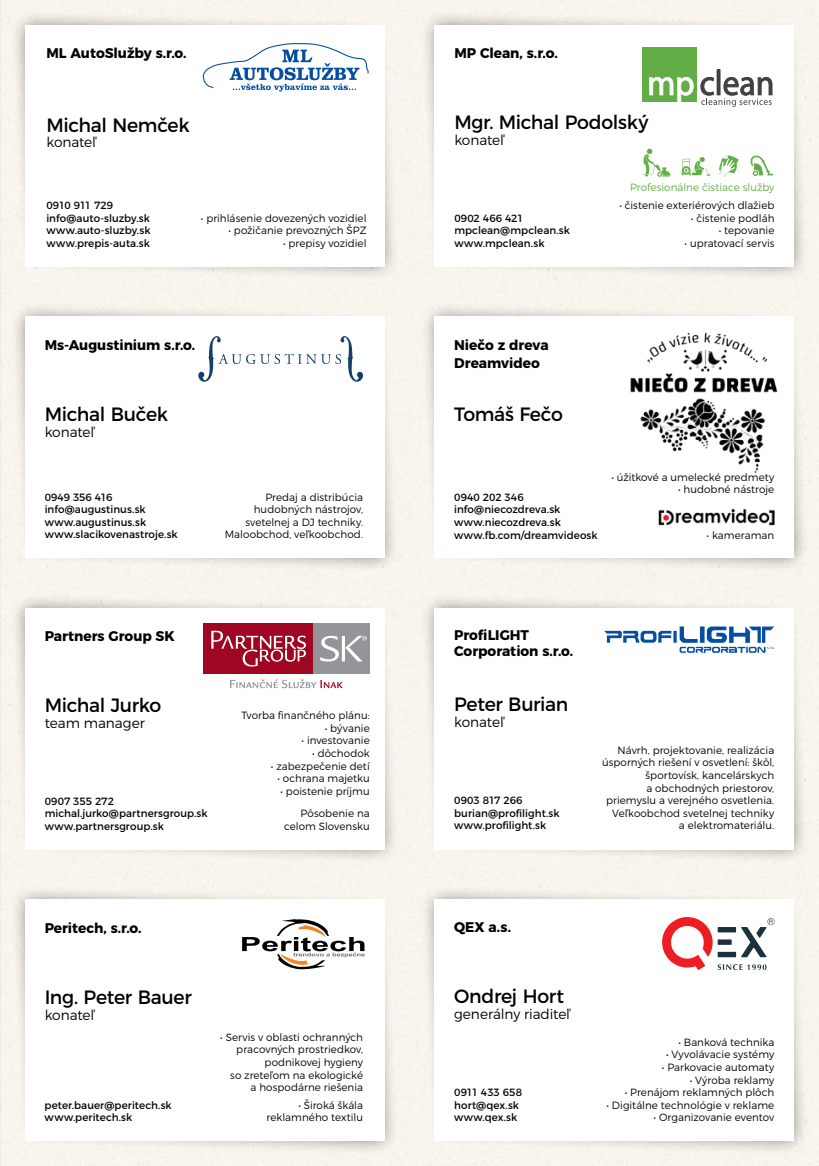
<style>
.page{position:relative;width:819px;height:1166px;background:#f8f5ed}
.page>*{position:absolute;margin:0;border:0;box-sizing:border-box;transform-origin:0 0}
.t1{font:19.25px "Montserrat";letter-spacing:-.015em;color:#000}
.t2{font:700 14px/15.8px "Montserrat";color:#000}
.t3{font:300 14px "Montserrat";letter-spacing:-.01em;color:#000}
.t4{font:300 10.5px/12.6px "Montserrat";letter-spacing:.005em;color:#000;text-align:right}
.t5{font:10.5px/12.6px "Montserrat";letter-spacing:.005em;color:#000}
.t6{font:300 10.5px "Montserrat";color:#64af45}
</style>
<div class="page">
<div style="left:9px;top:9px;width:389px;height:271px;background:#000;opacity:.5"></div>
<div style="left:25px;top:25px;width:359px;height:242px;background:#fff"></div>
<div style="left:418px;top:9px;width:389px;height:271px;background:#000;opacity:.5"></div>
<div style="left:434px;top:25px;width:360px;height:242px;background:#fff"></div>
<div style="left:9px;top:300px;width:389px;height:272px;background:#000;opacity:.5"></div>
<div style="left:25px;top:316px;width:359px;height:242px;background:#fff"></div>
<div style="left:418px;top:300px;width:389px;height:272px;background:#000;opacity:.5"></div>
<div style="left:434px;top:316px;width:360px;height:242px;background:#fff"></div>
<div style="left:9px;top:592px;width:389px;height:271px;background:#000;opacity:.5"></div>
<div style="left:25px;top:608px;width:359px;height:242px;background:#fff"></div>
<div style="left:418px;top:592px;width:389px;height:271px;background:#000;opacity:.5"></div>
<div style="left:434px;top:608px;width:360px;height:242px;background:#fff"></div>
<div style="left:9px;top:883px;width:389px;height:272px;background:#000;opacity:.5"></div>
<div style="left:25px;top:899px;width:359px;height:242px;background:#fff"></div>
<div style="left:418px;top:883px;width:389px;height:272px;background:#000;opacity:.5"></div>
<div style="left:434px;top:899px;width:360px;height:242px;background:#fff"></div>
<svg style="left:198px;top:336px;width:165px;height:46px"></svg>
<svg style="left:604px;top:626px;width:171px;height:27px"></svg>
<div style="left:642px;top:47px;width:55px;height:55px;background:#62ad46"></div>
<svg style="left:649px;top:77px;width:44px;height:25px"></svg>
<div style="left:716px;top:70px;width:4px;height:25px;border:1px solid #404040"></div>
<svg style="left:700px;top:77px;width:72px;height:30px"></svg>
<svg style="left:750px;top:155px;width:23px;height:21px"></svg>
<svg style="left:642px;top:149px;width:28px;height:28px"></svg>
<svg style="left:681px;top:157px;width:29px;height:19px"></svg>
<svg style="left:718px;top:155px;width:21px;height:22px"></svg>
<svg style="left:662px;top:917px;width:112px;height:53px"></svg>
<svg style="left:242px;top:919px;width:123px;height:50px"></svg>
<img style="left:630px;top:332px;width:148px;height:141px">
<img style="left:658px;top:508px;width:117px;height:18px">
<svg style="left:202px;top:43px;width:166px;height:49px"></svg>
<div style="left:203px;top:623px;width:110px;height:51px;background:#9e0621"></div>
<div style="left:313px;top:623px;width:57px;height:51px;background:#939598"></div>
<svg style="left:211px;top:630px;width:95px;height:36px"></svg>
<svg style="left:320px;top:635px;width:47px;height:27px"></svg>
<svg style="left:230px;top:679px;width:113px;height:9px"></svg>
<h2 class="t2" style="left:46px;top:44px;width:142px">ML AutoSlužby s.r.o.</h2>
<h1 class="t1" style="left:46px;top:109px;width:145px">Michal Nemček</h1>
<h2 class="t3" style="left:46px;top:131px;width:52px">konateľ</h2>
<p class="t5" style="left:46px;top:198px;width:106px">0910 911 729 info@auto-sluzby.sk www.auto-sluzby.sk www.prepis-auta.sk</p>
<p class="t4" style="left:201px;top:211px;width:167px">• prihlásenie dovezených vozidiel</p>
<p class="t4" style="left:228px;top:223px;width:139px">• požičanie prevozných ŠPZ</p>
<p class="t4" style="left:283px;top:236px;width:85px">• prepisy vozidiel</p>
<h2 class="t2" style="left:45px;top:336px;width:152px">Ms-Augustinium s.r.o.</h2>
<h1 class="t1" style="left:45px;top:398px;width:125px">Michal Buček</h1>
<h2 class="t3" style="left:45px;top:421px;width:52px">konateľ</h2>
<p class="t5" style="left:45px;top:490px;width:134px">0949 356 416 info@augustinus.sk www.augustinus.sk www.slacikovenastroje.sk</p>
<p class="t4" style="left:225px;top:490px;width:140px">Predaj a distribúcia hudobných nástrojov, svetelnej a DJ techniky.<br>Maloobchod, veľkoobchod.</p>
<h2 class="t2" style="left:45px;top:627px;width:132px">Partners Group SK</h2>
<h1 class="t1" style="left:45px;top:690px;width:118px">Michal Jurko</h1>
<h2 class="t3" style="left:45px;top:712px;width:102px">team manager</h2>
<p class="t5" style="left:45px;top:794px;width:164px">0907 355 272 michal.jurko@partnersgroup.sk www.partnersgroup.sk</p>
<p class="t4" style="left:241px;top:708px;width:130px">Tvorba finančného plánu:</p>
<p class="t4" style="left:325px;top:721px;width:46px">• bývanie</p>
<p class="t4" style="left:301px;top:733px;width:70px">• investovanie</p>
<p class="t4" style="left:312px;top:746px;width:59px">• dôchodok</p>
<p class="t4" style="left:271px;top:758px;width:100px">• zabezpečenie detí</p>
<p class="t4" style="left:277px;top:771px;width:94px">• ochrana majetku</p>
<p class="t4" style="left:280px;top:779px;width:91px;line-height:22.6px">• poistenie príjmu<br>Pôsobenie na</p>
<p class="t4" style="left:284px;top:819px;width:87px">celom Slovensku</p>
<h2 class="t2" style="left:45px;top:919px;width:98px">Peritech, s.r.o.</h2>
<h1 class="t1" style="left:45px;top:981px;width:149px">Ing. Peter Bauer</h1>
<h2 class="t3" style="left:45px;top:1003px;width:52px">konateľ</h2>
<p class="t5" style="left:45px;top:1098px;width:128px">peter.bauer@peritech.sk www.peritech.sk</p>
<p class="t4" style="left:220px;top:1030px;width:144px">• Servis v oblasti ochranných pracovných prostriedkov, podnikovej hygieny<br>so zreteľom na ekologické<br>a hospodárne riešenia</p>
<p class="t4" style="left:266px;top:1098px;width:98px">• Široká škála reklamného textilu</p>
<h2 class="t2" style="left:454px;top:44px;width:105px">MP Clean, s.r.o.</h2>
<h1 class="t1" style="left:454px;top:107px;width:195px">Mgr. Michal Podolský</h1>
<h2 class="t3" style="left:454px;top:129px;width:52px">konateľ</h2>
<p class="t5" style="left:454px;top:211px;width:117px">0902 466 421 mpclean@mpclean.sk www.mpclean.sk</p>
<p class="t6" style="left:630px;top:179px;width:146px">Profesionálne čistiace služby</p>
<p class="t4" style="left:619px;top:198px;width:157px">• čistenie exteriérových dlažieb</p>
<p class="t4" style="left:691px;top:211px;width:85px">• čistenie podláh</p>
<p class="t4" style="left:718px;top:223px;width:57px">• tepovanie</p>
<p class="t4" style="left:684px;top:236px;width:91px">• upratovací servis</p>
<h2 class="t2" style="left:454px;top:335px;width:96px;line-height:17.5px">Niečo z dreva<br>Dreamvideo</h2>
<h1 class="t1" style="left:454px;top:399px;width:110px">Tomáš Fečo</h1>
<p class="t5" style="left:454px;top:490px;width:145px">0940 202 346 info@niecozdreva.sk www.niecozdreva.sk www.fb.com/dreamvideosk</p>
<p class="t4" style="left:611px;top:470px;width:164px">• úžitkové a umelecké predmety</p>
<p class="t4" style="left:678px;top:482px;width:98px">• hudobné nástroje</p>
<p class="t4" style="left:706px;top:528px;width:69px">• kameraman</p>
<h2 class="t2" style="left:454px;top:626px;width:121px">ProfiLIGHT<br>Corporation s.r.o.</h2>
<h1 class="t1" style="left:454px;top:689px;width:116px">Peter Burian</h1>
<h2 class="t3" style="left:454px;top:711px;width:52px">konateľ</h2>
<p class="t5" style="left:454px;top:793px;width:107px">0903 817 266 burian@profilight.sk www.profilight.sk</p>
<p class="t4" style="left:602px;top:743px;width:174px">Návrh, projektovanie, realizácia úsporných riešení v osvetlení: škôl, športovísk, kancelárskych<br>a obchodných priestorov, priemyslu a verejného osvetlenia.<br>Veľkoobchod svetelnej techniky<br>a elektromateriálu.</p>
<h2 class="t2" style="left:454px;top:918px;width:58px">QEX a.s.</h2>
<h1 class="t1" style="left:454px;top:981px;width:111px">Ondrej Hort</h1>
<h2 class="t3" style="left:454px;top:1003px;width:118px">generálny riaditeľ</h2>
<p class="t5" style="left:454px;top:1085px;width:69px">0911 433 658 hort@qex.sk www.qex.sk</p>
<p class="t4" style="left:678px;top:1035px;width:97px">• Banková technika</p>
<p class="t4" style="left:666px;top:1047px;width:110px">• Vyvolávacie systémy</p>
<p class="t4" style="left:662px;top:1060px;width:114px">• Parkovacie automaty</p>
<p class="t4" style="left:689px;top:1072px;width:86px">• Výroba reklamy</p>
<p class="t4" style="left:624px;top:1085px;width:151px">• Prenájom reklamných plôch</p>
<p class="t4" style="left:606px;top:1098px;width:169px">• Digitálne technológie v reklame</p>
<p class="t4" style="left:653px;top:1110px;width:122px">• Organizovanie eventov</p>
</div>
